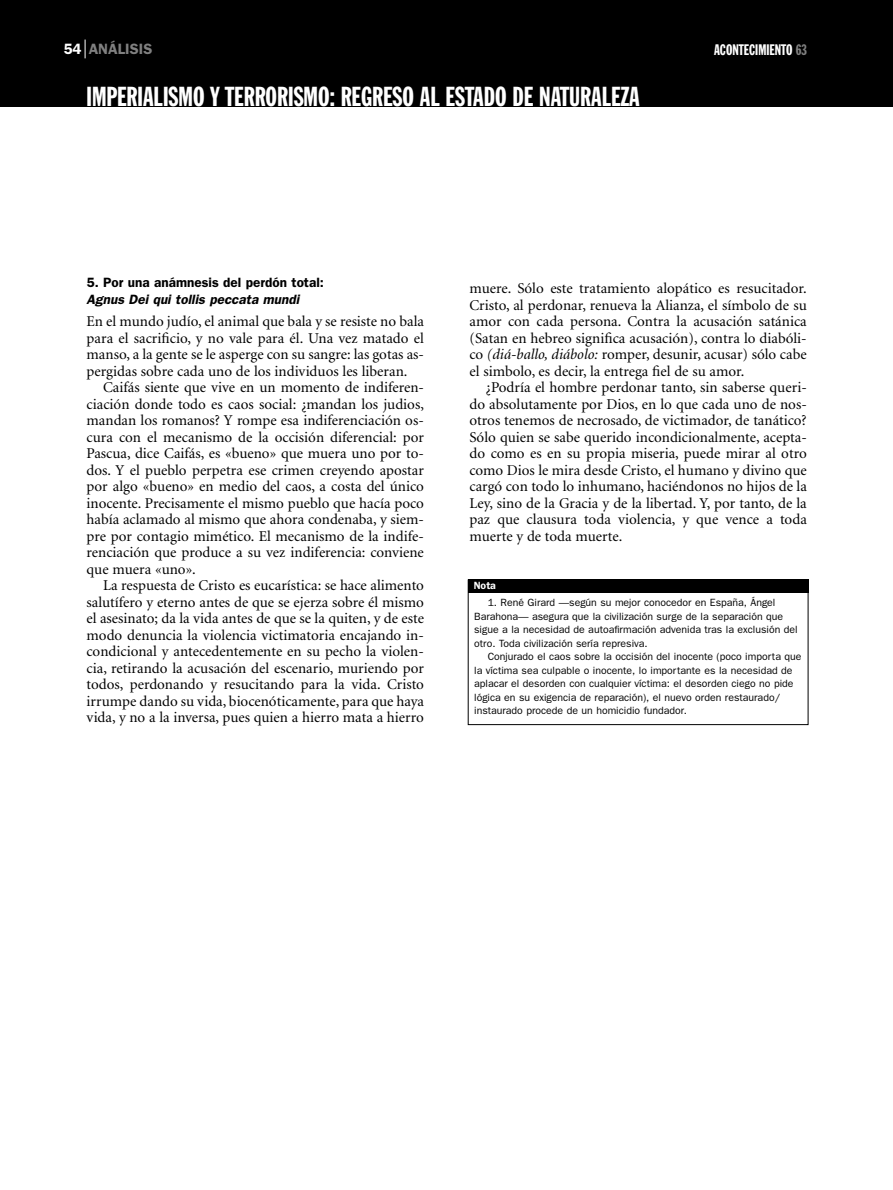
<style>
.page{position:relative;width:893px;height:1190px;background:#fff}
.page>*{position:absolute;margin:0;border:0;box-sizing:border-box;transform-origin:0 0}
.t1{font:27px "Franklin Gothic Extra Cond";color:#fff}
.t2{font:15px/16.5px "Minion";color:#000;text-align:justify}
.t3{font:15px "Franklin Gothic Extra Cond";color:#fff}
.t4{font:600 15px "Franklin Gothic";color:#808080}
.t5{font:600 15px "Franklin Gothic";color:#fff}
.t6{font:600 13.5px "Franklin Gothic";color:#000}
.t7{font:italic 600 13.5px "Franklin Gothic";color:#000}
.t8{font:10.5px/13.5px "Franklin Gothic";color:#000}
.t9{font:600 10.5px "Franklin Gothic";color:#fff}
.s1{color:#808080}
.s2{font-style:italic}
</style>
<div class="page">
<div style="left:0;top:0;width:892px;height:106px;background:#000"></div>
<svg style="left:85px;top:40px;width:1px;height:18px"></svg>
<div style="left:468px;top:579px;width:340px;height:146px;border:1px solid #000"></div>
<div style="left:468px;top:579px;width:340px;height:14px;background:#000"></div>
<p class="t4" style="left:89px;top:44px;width:65px">ANÁLISIS</p>
<p class="t3" style="left:714px;top:44px;width:94px">ACONTECIMIENTO <span class="s1">63</span></p>
<h1 class="t1" style="left:87px;top:87px;width:554px">IMPERIALISMO Y TERRORISMO: REGRESO AL ESTADO DE NATURALEZA</h1>
<p class="t5" style="left:63px;top:44px;width:19px">54</p>
<p class="t6" style="left:87px;top:278px;width:239px">5. Por una anámnesis del perdón total:</p>
<p class="t7" style="left:87px;top:294px;width:214px">Agnus Dei qui tollis peccata mundi</p>
<p class="t2" style="left:87px;top:314px;width:339px">En el mundo judío, el animal que bala y se resiste no bala para el sacrificio, y no vale para él. Una vez matado el manso, a la gente se le asperge con su sangre: las gotas as&shy;pergidas sobre cada uno de los individuos les liberan.</p>
<p class="t2" style="left:87px;top:380px;width:339px;text-indent:16px">Caifás siente que vive en un momento de indiferen&shy;ciación donde todo es caos social: ¿mandan los judios, mandan los romanos? Y rompe esa indiferenciación os&shy;cura con el mecanismo de la occisión diferencial: por Pascua, dice Caifás, es «bueno» que muera uno por to&shy;dos. Y el pueblo perpetra ese crimen creyendo apostar por algo «bueno» en medio del caos, a costa del único inocente. Precisamente el mismo pueblo que hacía poco había aclamado al mismo que ahora condenaba, y siem&shy;pre por contagio mimético. El mecanismo de la indife&shy;renciación que produce a su vez indiferencia: conviene que muera «uno».</p>
<p class="t2" style="left:87px;top:578px;width:339px;text-indent:16px">La respuesta de Cristo es eucarística: se hace alimento salutífero y eterno antes de que se ejerza sobre él mismo el asesinato; da la vida antes de que se la quiten, y de este modo denuncia la violencia victimatoria encajando in&shy;condicional y antecedentemente en su pecho la violen&shy;cia, retirando la acusación del escenario, muriendo por todos, perdonando y resucitando para la vida. Cristo irrumpe dando su vida, biocenóticamente, para que haya vida, y no a la inversa, pues quien a hierro mata a hierro</p>
<p class="t2" style="left:469px;top:281px;width:339px">muere. Sólo este tratamiento alopático es resucitador.<br>Cristo, al perdonar, renueva la Alianza, el símbolo de su amor con cada persona. Contra la acusación satánica (Satan en hebreo significa acusación), contra lo diabóli&shy;co <span class="s2">(diá-ballo, diábolo:</span> romper, desunir, acusar) sólo cabe el simbolo, es decir, la entrega fiel de su amor.</p>
<p class="t2" style="left:469px;top:380px;width:339px;text-indent:16px">¿Podría el hombre perdonar tanto, sin saberse queri&shy;do absolutamente por Dios, en lo que cada uno de nos&shy;otros tenemos de necrosado, de victimador, de tanático?<br>Sólo quien se sabe querido incondicionalmente, acepta&shy;do como es en su propia miseria, puede mirar al otro como Dios le mira desde Cristo, el humano y divino que cargó con todo lo inhumano, haciéndonos no hijos de la Ley, sino de la Gracia y de la libertad. Y, por tanto, de la paz que clausura toda violencia, y que vence a toda muerte y de toda muerte.</p>
<p class="t9" style="left:473px;top:582px;width:24px">Nota</p>
<p class="t8" style="left:474px;top:597px;width:325px;text-indent:13px">1. René Girard —según su mejor conocedor en España, Ángel Barahona— asegura que la civilización surge de la separación que sigue a la necesidad de autoafirmación advenida tras la exclusión del otro. Toda civilización sería represiva.</p>
<p class="t8" style="left:474px;top:651px;width:329px;text-indent:13px">Conjurado el caos sobre la occisión del inocente (poco importa que la víctima sea culpable o inocente, lo importante es la necesidad de aplacar el desorden con cualquier víctima: el desorden ciego no pide lógica en su exigencia de reparación), el nuevo orden restaurado/ instaurado procede de un homicidio fundador.</p>
</div>
